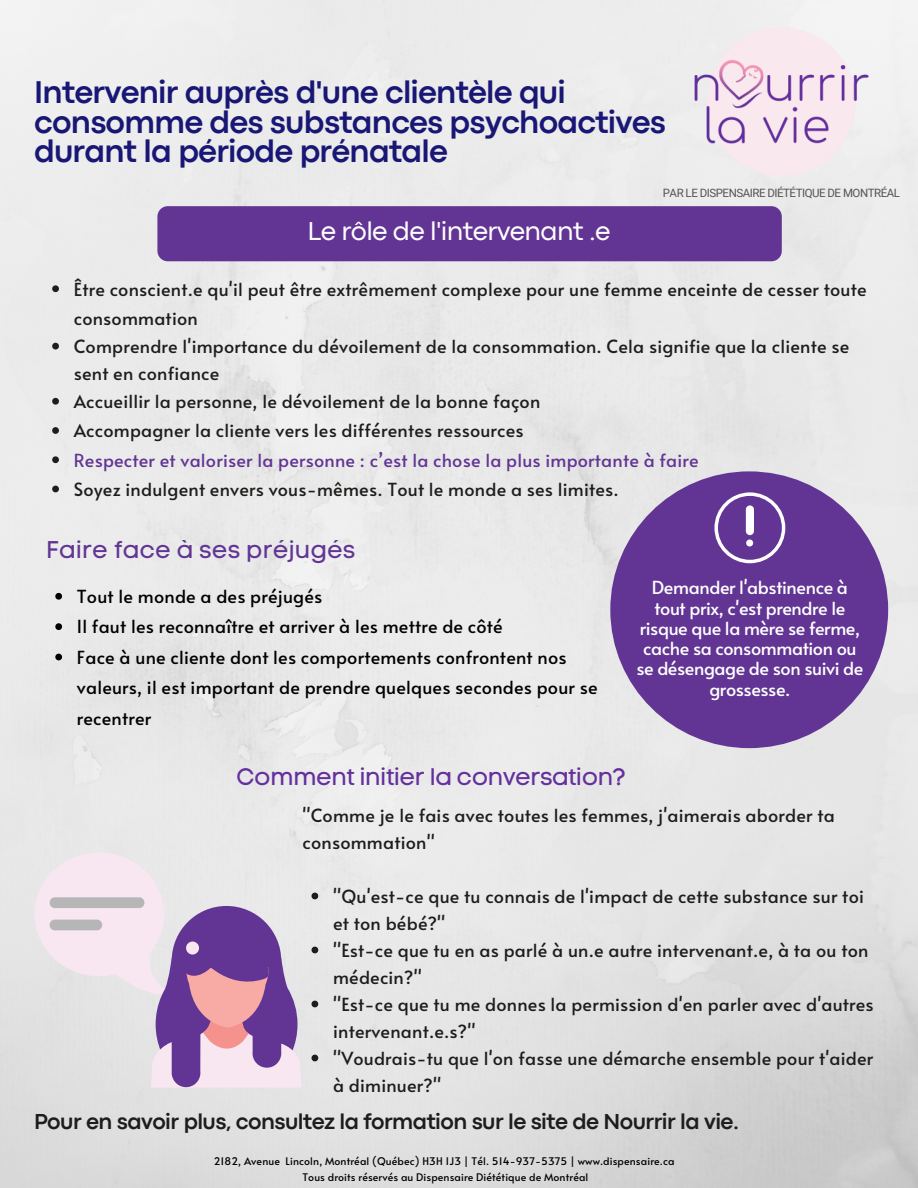
<style>
.page{position:relative;width:918px;height:1188px;background:#fff}
.page>*{position:absolute;margin:0;border:0;box-sizing:border-box;transform-origin:0 0}
.t1{font:700 32.85px/29.5px "Codec Pro";letter-spacing:-.025em;color:#181775}
.t2{font:27px "Codec Pro";letter-spacing:-.025em;color:#fff}
.t3{font:24px "Code Pro Normal LC";letter-spacing:-.025em;color:#64309d}
.t4{font:24px "Code Pro Normal LC";color:#623594}
.t5{font:700 22.65px "Codec Pro";letter-spacing:-.025em;color:#1d1d1b}
.t6{font:18px/27px "Alata";letter-spacing:.01em;color:#1d1d1b}
.t7{font:18px/30.3px "Alata";letter-spacing:.01em;color:#000}
.t8{font:18px/20.2px "Alata";letter-spacing:-.02em;color:#fff;text-align:center}
.t9{font:18px "Alata";letter-spacing:.01em;color:#623594}
.t10{font:11.55px "Roboto";letter-spacing:-.04em;color:#545454}
.t11{font:10.5px "Alata";letter-spacing:.01em;color:#000}
</style>
<div class="page">
<img style="left:0;top:0;width:918px;height:1188px">
<div style="left:157px;top:206px;width:625px;height:55px;background:#623594;border-radius:10px"></div>
<svg style="left:52px;top:285px;width:7px;height:7px"></svg>
<svg style="left:52px;top:343px;width:7px;height:7px"></svg>
<svg style="left:52px;top:398px;width:7px;height:7px"></svg>
<svg style="left:52px;top:427px;width:7px;height:7px"></svg>
<svg style="left:52px;top:456px;width:7px;height:7px"></svg>
<svg style="left:52px;top:486px;width:7px;height:6px"></svg>
<div style="left:610px;top:471px;width:278px;height:277px;background:#623594;border-radius:50%"></div>
<svg style="left:714px;top:492px;width:71px;height:71px"></svg>
<svg style="left:35px;top:853px;width:267px;height:235px;background:#cebad1"></svg>
<div style="left:186px;top:942px;width:13px;height:13px;background:#f8e7f0;border-radius:50%"></div>
<img style="left:649px;top:0;width:265px;height:234px">
<svg style="left:312px;top:893px;width:6px;height:6px"></svg>
<svg style="left:312px;top:947px;width:6px;height:6px"></svg>
<svg style="left:312px;top:1001px;width:6px;height:6px"></svg>
<svg style="left:312px;top:1055px;width:6px;height:6px"></svg>
<svg style="left:55px;top:593px;width:7px;height:7px"></svg>
<svg style="left:55px;top:623px;width:7px;height:7px"></svg>
<svg style="left:55px;top:654px;width:7px;height:6px"></svg>
<p class="t1" style="left:34px;top:80px;width:633px">Intervenir auprès d'une clientèle qui consomme des substances psychoactives durant la période prénatale</p>
<p class="t10" style="left:663px;top:186px;width:239px">PAR LE DISPENSAIRE DIÉTÉTIQUE DE MONTRÉAL</p>
<p class="t2" style="left:307px;top:221px;width:305px">Le rôle de l'intervenant .e</p>
<p class="t6" style="left:74px;top:273px;width:794px;line-height:29.2px">Être conscient.e qu'il peut être extrêmement complexe pour une femme enceinte de cesser toute consommation</p>
<p class="t6" style="left:74px;top:332px;width:777px">Comprendre l'importance du dévoilement de la consommation. Cela signifie que la cliente se sent en confiance</p>
<p class="t6" style="left:74px;top:387px;width:468px">Accueillir la personne, le dévoilement de la bonne façon</p>
<p class="t6" style="left:74px;top:416px;width:451px">Accompagner la cliente vers les différentes ressources</p>
<p class="t9" style="left:74px;top:447px;width:627px">Respecter et valoriser la personne : c’est la chose la plus importante à faire</p>
<p class="t6" style="left:74px;top:475px;width:546px">Soyez indulgent envers vous-mêmes. Tout le monde a ses limites.</p>
<p class="t4" style="left:46px;top:535px;width:311px">Faire face à ses préjugés</p>
<p class="t7" style="left:77px;top:580px;width:247px">Tout le monde a des préjugés</p>
<p class="t7" style="left:77px;top:611px;width:427px">Il faut les reconnaître et arriver à les mettre de côté</p>
<p class="t7" style="left:77px;top:641px;width:522px">Face à une cliente dont les comportements confrontent nos valeurs, il est important de prendre quelques secondes pour se recentrer</p>
<p class="t8" style="left:636px;top:577px;width:229px">Demander l'abstinence à tout prix, c'est prendre le risque que la mère se ferme, cache sa consommation ou se désengage de son suivi de grossesse.</p>
<p class="t3" style="left:237px;top:762px;width:391px">Comment initier la conversation?</p>
<p class="t6" style="left:303px;top:801px;width:534px">"Comme je le fais avec toutes les femmes, j'aimerais aborder ta consommation"</p>
<p class="t6" style="left:333px;top:882px;width:532px">"Qu'est-ce que tu connais de l'impact de cette substance sur toi et ton bébé?"</p>
<p class="t6" style="left:333px;top:936px;width:537px">"Est-ce que tu en as parlé à un.e autre intervenant.e, à ta ou ton médecin?"</p>
<p class="t6" style="left:333px;top:990px;width:542px">"Est-ce que tu me donnes la permission d'en parler avec d'autres intervenant.e.s?"</p>
<p class="t6" style="left:333px;top:1044px;width:542px">"Voudrais-tu que l'on fasse une démarche ensemble pour t'aider à diminuer?"</p>
<p class="t5" style="left:34px;top:1114px;width:706px">Pour en savoir plus, consultez la formation sur le site de Nourrir la vie.</p>
<p class="t11" style="left:214px;top:1153px;width:462px">2182, Avenue Lincoln, Montréal (Québec) H3H 1J3 | Tél. 514-937-5375 | www.dispensaire.ca</p>
<p class="t11" style="left:302px;top:1169px;width:288px">Tous droits réservés au Dispensaire Diététique de Montréal</p>
</div>
